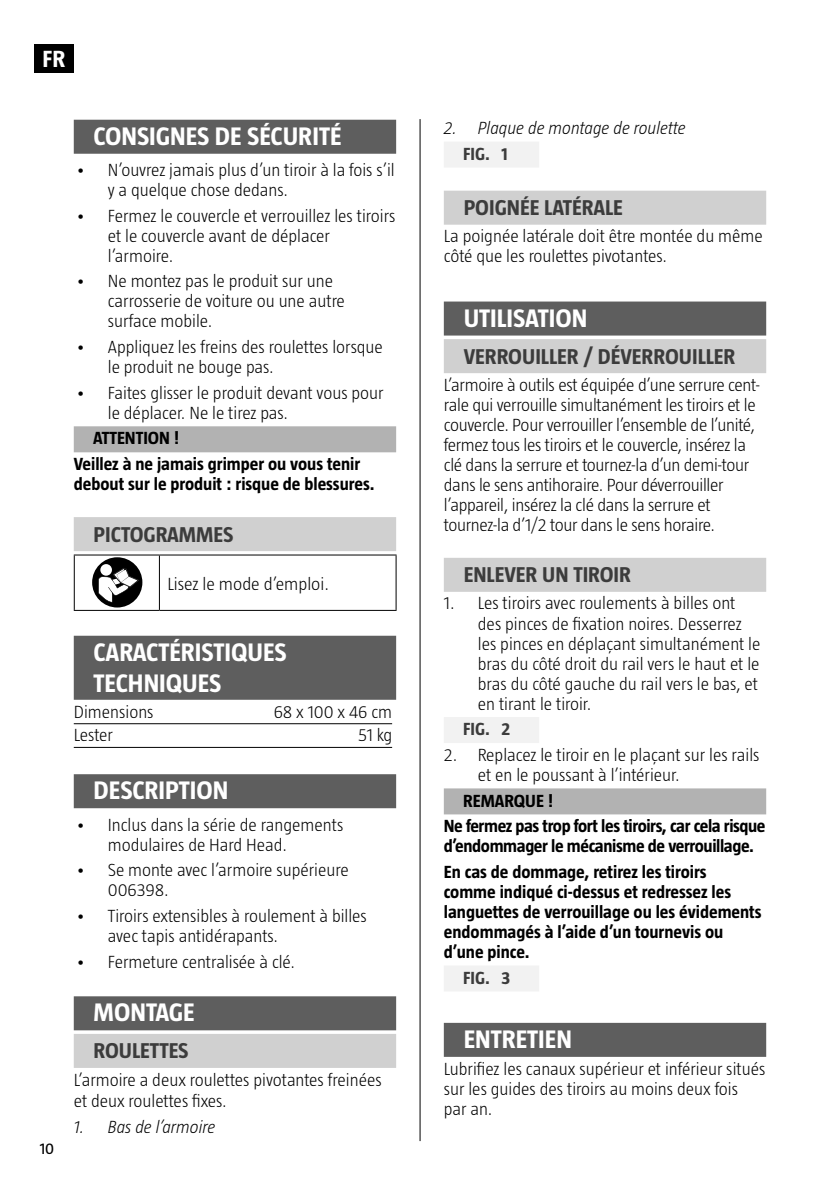
<style>
.page{position:relative;width:840px;height:1191px;background:#fff}
.page>*{position:absolute;margin:0;border:0;box-sizing:border-box;transform-origin:0 0}
.Rubrik{font:700 26px "Taz";color:#fff}
.Rubrik_Dubbla_rader{font:700 26px/31.2px "Taz";color:#fff}
.t1{font:700 24px "Taz";color:#fff}
.Underrubrik{font:700 22px "Taz";color:#3c3c3c}
.Brödtext{font:300 18px/20px "Taz";color:#000}
.Brödtext__VARNING__O{font:700 18px/20px "Taz";color:#000}
.Brödtext__VARNING__O-2{font:700 18px/20px "Taz";letter-spacing:-.02em;color:#000}
.t2{font:italic 300 18px "Taz";color:#000}
.Enkel_tabell{font:300 18px "Taz";color:#000}
.t3{font:700 18px "Taz";color:#3c3c3c}
.VARNING__FR{font:700 18px "Taz";color:#000}
.OBS__FR{font:700 18px "Taz";color:#000}
.t4{font:16px "Taz";color:#000}
</style>
<div class="page">
<div style="left:35px;top:44px;width:39px;height:29px;background:#000"></div>
<hr style="left:419px;top:119px;width:1px;height:1022px;background:#000">
<div style="left:443px;top:141px;width:96px;height:26px;background:#f2f2f2"></div>
<div style="left:443px;top:191px;width:322px;height:34px;background:#d0d0d0"></div>
<div style="left:443px;top:301px;width:322px;height:34px;background:#5e5e5e"></div>
<div style="left:443px;top:339px;width:322px;height:34px;background:#d0d0d0"></div>
<div style="left:443px;top:558px;width:322px;height:34px;background:#d0d0d0"></div>
<div style="left:443px;top:717px;width:96px;height:26px;background:#f2f2f2"></div>
<div style="left:443px;top:788px;width:322px;height:26px;background:#b2b2b2"></div>
<div style="left:443px;top:965px;width:96px;height:26px;background:#f2f2f2"></div>
<div style="left:443px;top:1022px;width:322px;height:34px;background:#5e5e5e"></div>
<div style="left:74px;top:120px;width:322px;height:34px;background:#5e5e5e"></div>
<div style="left:74px;top:426px;width:322px;height:26px;background:#b2b2b2"></div>
<div style="left:74px;top:517px;width:322px;height:34px;background:#d0d0d0"></div>
<div style="left:74px;top:636px;width:322px;height:64px;background:#5e5e5e"></div>
<hr style="left:74px;top:723px;width:318px;height:1px;background:#000">
<hr style="left:74px;top:747px;width:318px;height:1px;background:#000">
<div style="left:74px;top:774px;width:322px;height:34px;background:#5e5e5e"></div>
<div style="left:74px;top:996px;width:322px;height:34px;background:#5e5e5e"></div>
<div style="left:74px;top:1034px;width:322px;height:34px;background:#d0d0d0"></div>
<hr style="left:74px;top:554px;width:85px;height:1px;background:#000">
<hr style="left:74px;top:555px;width:1px;height:55px;background:#000">
<hr style="left:159px;top:554px;width:237px;height:1px;background:#000">
<hr style="left:159px;top:555px;width:1px;height:55px;background:#000">
<hr style="left:395px;top:555px;width:1px;height:55px;background:#000">
<hr style="left:74px;top:610px;width:85px;height:1px;background:#000">
<hr style="left:159px;top:610px;width:237px;height:1px;background:#000">
<div style="left:92px;top:557px;width:50px;height:50px;background:#000;border-radius:50%"></div>
<div style="left:100px;top:564px;width:12px;height:11px;background:#fff;border-radius:50%"></div>
<svg style="left:98px;top:568px;width:41px;height:34px"></svg>
<h2 class="t1" style="left:43px;top:45px;width:24px">FR</h2>
<p class="t4" style="left:40px;top:1139px;width:16px">10</p>
<p class="Rubrik" style="left:94px;top:121px;width:249px">CONSIGNES DE SÉCURITÉ</p>
<p class="Brödtext" style="left:108px;top:160px;width:288px;text-indent:-32px">• N’ouvrez jamais plus d’un tiroir à la fois s’il y a quelque chose dedans.</p>
<p class="Brödtext" style="left:108px;top:205px;width:289px;text-indent:-32px">• Fermez le couvercle et verrouillez les tiroirs et le couvercle avant de déplacer l’armoire.</p>
<p class="Brödtext" style="left:108px;top:271px;width:238px;text-indent:-32px">• Ne montez pas le produit sur une carrosserie de voiture ou une autre surface mobile.</p>
<p class="Brödtext" style="left:108px;top:337px;width:276px;text-indent:-32px">• Appliquez les freins des roulettes lorsque le produit ne bouge pas.</p>
<p class="Brödtext" style="left:108px;top:382px;width:277px;text-indent:-32px">• Faites glisser le produit devant vous pour le déplacer. Ne le tirez pas.</p>
<p class="VARNING__FR" style="left:93px;top:428px;width:88px">ATTENTION !</p>
<p class="Brödtext__VARNING__O" style="left:74px;top:454px;width:302px">Veillez à ne jamais grimper ou vous tenir debout sur le produit : risque de blessures.</p>
<p class="Underrubrik" style="left:94px;top:522px;width:141px">PICTOGRAMMES</p>
<p class="Brödtext" style="left:167px;top:573px;width:163px">Lisez le mode d’emploi.</p>
<p class="Rubrik_Dubbla_rader" style="left:94px;top:636px;width:194px">CARACTÉRISTIQUES<br>TECHNIQUES</p>
<p class="Enkel_tabell" style="left:74px;top:701px;width:81px">Dimensions</p>
<p class="Enkel_tabell" style="left:274px;top:701px;width:120px">68 x 100 x 46 cm</p>
<p class="Enkel_tabell" style="left:74px;top:725px;width:41px">Lester</p>
<p class="Enkel_tabell" style="left:358px;top:725px;width:36px">51 kg</p>
<p class="Rubrik" style="left:94px;top:775px;width:136px">DESCRIPTION</p>
<p class="Brödtext" style="left:108px;top:814px;width:237px;text-indent:-32px">• Inclus dans la série de rangements modulaires de Hard Head.</p>
<p class="Brödtext" style="left:108px;top:860px;width:242px;text-indent:-32px">• Se monte avec l’armoire supérieure<br>006398.</p>
<p class="Brödtext" style="left:108px;top:905px;width:260px;text-indent:-32px">• Tiroirs extensibles à roulement à billes avec tapis antidérapants.</p>
<p class="Brödtext" style="left:76px;top:951px;width:221px">• Fermeture centralisée à clé.</p>
<p class="Rubrik" style="left:94px;top:997px;width:102px">MONTAGE</p>
<p class="Underrubrik" style="left:94px;top:1038px;width:96px">ROULETTES</p>
<p class="Brödtext" style="left:74px;top:1068px;width:309px;line-height:21.6px">L’armoire a deux roulettes pivotantes freinées et deux roulettes fixes.</p>
<p class="t2" style="left:74px;top:1116px;width:143px">1. Bas de l’armoire</p>
<p class="t2" style="left:443px;top:118px;width:243px">2. Plaque de montage de roulette</p>
<p class="t3" style="left:463px;top:143px;width:46px">FIG. 1</p>
<p class="Underrubrik" style="left:463px;top:195px;width:161px">POIGNÉE LATÉRALE</p>
<p class="Brödtext" style="left:443px;top:226px;width:320px">La poignée latérale doit être montée du même côté que les roulettes pivotantes.</p>
<p class="Rubrik" style="left:463px;top:303px;width:125px">UTILISATION</p>
<p class="Underrubrik" style="left:463px;top:344px;width:273px">VERROUILLER / DÉVERROUILLER</p>
<p class="Brödtext" style="left:443px;top:374px;width:317px">L’armoire à outils est équipée d’une serrure cent&shy;rale qui verrouille simultanément les tiroirs et le couvercle. Pour verrouiller l’ensemble de l’unité, fermez tous les tiroirs et le couvercle, insérez la clé dans la serrure et tournez-la d’un demi-tour dans le sens antihoraire. Pour déverrouiller l’appareil, insérez la clé dans la serrure et tournez-la d’1/2 tour dans le sens horaire.</p>
<p class="Underrubrik" style="left:463px;top:562px;width:169px">ENLEVER UN TIROIR</p>
<p class="Brödtext" style="left:477px;top:593px;width:284px;text-indent:-34px">1. Les tiroirs avec roulements à billes ont des pinces de fixation noires. Desserrez les pinces en déplaçant simultanément le bras du côté droit du rail vers le haut et le bras du côté gauche du rail vers le bas, et en tirant le tiroir.</p>
<p class="t3" style="left:463px;top:719px;width:49px">FIG. 2</p>
<p class="Brödtext" style="left:477px;top:744px;width:283px;text-indent:-34px">2. Replacez le tiroir en le plaçant sur les rails et en le poussant à l’intérieur.</p>
<p class="OBS__FR" style="left:463px;top:790px;width:91px">REMARQUE !</p>
<p class="Brödtext__VARNING__O-2" style="left:443px;top:816px;width:323px">Ne fermez pas trop fort les tiroirs, car cela risque d’endommager le mécanisme de verrouillage.</p>
<p class="Brödtext__VARNING__O" style="left:443px;top:861px;width:319px">En cas de dommage, retirez les tiroirs comme indiqué ci-dessus et redressez les languettes de verrouillage ou les évidements endommagés à l’aide d’un tournevis ou d’une pince.</p>
<p class="t3" style="left:463px;top:967px;width:49px">FIG. 3</p>
<p class="Rubrik" style="left:463px;top:1024px;width:110px">ENTRETIEN</p>
<p class="Brödtext" style="left:443px;top:1058px;width:323px">Lubrifiez les canaux supérieur et inférieur situés sur les guides des tiroirs au moins deux fois<br>par an.</p>
</div>
